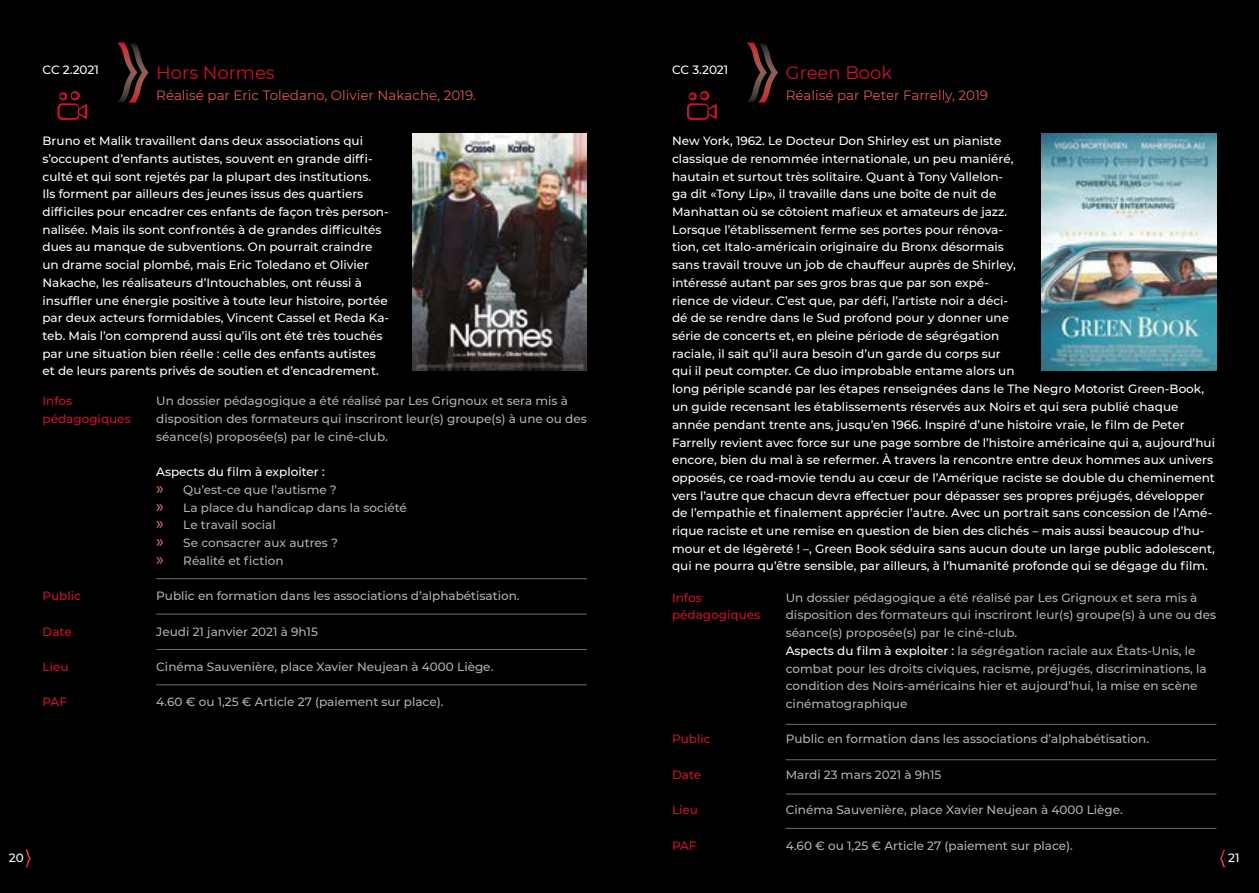
<style>
.page{position:relative;width:1259px;height:893px;background:#fff}
.page>*{position:absolute;margin:0;border:0;box-sizing:border-box;transform-origin:0 0}
.t1{font:18px "Montserrat";color:#ce132e}
.t2{font:13.5px "Montserrat";color:#d95953}
.t3{font:500 12px/17.7px "Montserrat";color:#fff}
.t4{font:500 12px/17.7px "Montserrat";color:#b3b2b2}
.t5{font:500 12px/17.7px "Montserrat";color:#ce132e}
.s1{color:#fff}
.s2{font-family:"Myriad Pro";font-weight:400;font-size:18px;color:#e17f74}
</style>
<div class="page">
<div style="left:0;top:0;width:629px;height:893px;background:#000"></div>
<div style="left:629px;top:0;width:630px;height:893px;background:#000"></div>
<hr style="left:156px;top:684px;width:431px;height:1px;background:#706f6f">
<hr style="left:156px;top:649px;width:431px;height:1px;background:#706f6f">
<hr style="left:156px;top:614px;width:431px;height:1px;background:#706f6f">
<hr style="left:156px;top:578px;width:431px;height:1px;background:#706f6f">
<svg style="left:57px;top:91px;width:30px;height:29px"></svg>
<img style="left:412px;top:134px;width:175px;height:237px">
<svg style="left:117px;top:43px;width:32px;height:60px"></svg>
<hr style="left:786px;top:794px;width:430px;height:1px;background:#706f6f">
<hr style="left:786px;top:828px;width:430px;height:1px;background:#706f6f">
<hr style="left:786px;top:759px;width:430px;height:1px;background:#706f6f">
<hr style="left:786px;top:724px;width:430px;height:1px;background:#706f6f">
<svg style="left:687px;top:91px;width:30px;height:29px"></svg>
<img style="left:1042px;top:134px;width:174px;height:237px">
<svg style="left:747px;top:43px;width:31px;height:60px"></svg>
<svg style="left:25px;top:850px;width:6px;height:17px"></svg>
<svg style="left:1219px;top:850px;width:6px;height:17px"></svg>
<p class="t3" style="left:43px;top:60px;width:58px">CC 2.2021</p>
<h1 class="t1" style="left:156px;top:60px;width:120px">Hors Normes</h1>
<p class="t2" style="left:156px;top:86px;width:321px">Réalisé par Eric Toledano, Olivier Nakache, 2019.</p>
<p class="t3" style="left:672px;top:60px;width:58px">CC 3.2021</p>
<h1 class="t1" style="left:786px;top:60px;width:108px">Green Book</h1>
<p class="t2" style="left:786px;top:86px;width:204px">Réalisé par Peter Farrelly, 2019</p>
<p class="t3" style="left:43px;top:132px;width:348px">Bruno et Malik travaillent dans deux associations qui s’occupent d’enfants autistes, souvent en grande diffi&shy;culté et qui sont rejetés par la plupart des institutions.<br>Ils forment par ailleurs des jeunes issus des quartiers difficiles pour encadrer ces enfants de façon très person&shy;nalisée. Mais ils sont confrontés à de grandes difficultés dues au manque de subventions. On pourrait craindre un drame social plombé, mais Eric Toledano et Olivier Nakache, les réalisateurs d’Intouchables, ont réussi à insuffler une énergie positive à toute leur histoire, portée par deux acteurs formidables, Vincent Cassel et Reda Ka&shy;teb. Mais l’on comprend aussi qu’ils ont été très touchés par une situation bien réelle : celle des enfants autistes et de leurs parents privés de soutien et d’encadrement.</p>
<p class="t3" style="left:672px;top:132px;width:544px">New York, 1962. Le Docteur Don Shirley est un pianiste<br>classique de renommée internationale, un peu maniéré,<br>hautain et surtout très solitaire. Quant à Tony Vallelon-<br>ga dit «Tony Lip», il travaille dans une boîte de nuit de<br>Manhattan où se côtoient mafieux et amateurs de jazz.<br>Lorsque l’établissement ferme ses portes pour rénova-<br>tion, cet Italo-américain originaire du Bronx désormais<br>sans travail trouve un job de chauffeur auprès de Shirley,<br>intéressé autant par ses gros bras que par son expé-<br>rience de videur. C’est que, par défi, l’artiste noir a déci-<br>dé de se rendre dans le Sud profond pour y donner une<br>série de concerts et, en pleine période de ségrégation<br>raciale, il sait qu’il aura besoin d’un garde du corps sur<br>qui il peut compter. Ce duo improbable entame alors un<br>long périple scandé par les étapes renseignées dans le The Negro Motorist Green-Book, un guide recensant les établissements réservés aux Noirs et qui sera publié chaque année pendant trente ans, jusqu’en 1966. Inspiré d’une histoire vraie, le film de Peter Farrelly revient avec force sur une page sombre de l’histoire américaine qui a, aujourd’hui encore, bien du mal à se refermer. À travers la rencontre entre deux hommes aux univers opposés, ce road-movie tendu au cœur de l’Amérique raciste se double du cheminement vers l’autre que chacun devra effectuer pour dépasser ses propres préjugés, développer de l’empathie et finalement apprécier l’autre. Avec un portrait sans concession de l’Amé&shy;rique raciste et une remise en question de bien des clichés – mais aussi beaucoup d’hu&shy;mour et de légèreté ! –, Green Book séduira sans aucun doute un large public adolescent, qui ne pourra qu’être sensible, par ailleurs, à l’humanité profonde qui se dégage du film.</p>
<p class="t4" style="left:156px;top:392px;width:432px">Un dossier pédagogique a été réalisé par Les Grignoux et sera mis à disposition des formateurs qui inscriront leur(s) groupe(s) à une ou des séance(s) proposée(s) par le ciné-club.</p>
<p class="t4" style="left:156px;top:463px;width:252px"><span class="s1">Aspects du film à exploiter :<br></span><span class="s2">»</span> Qu’est-ce que l’autisme ?<br><span class="s2">»</span> La place du handicap dans la société <span class="s2">»</span> Le travail social<br><span class="s2">»</span> Se consacrer aux autres ?<br><span class="s2">»</span> Réalité et fiction</p>
<p class="t4" style="left:156px;top:587px;width:365px">Public en formation dans les associations d’alphabétisation.</p>
<p class="t4" style="left:156px;top:622px;width:163px">Jeudi 21 janvier 2021 à 9h15</p>
<p class="t4" style="left:156px;top:657px;width:338px">Cinéma Sauvenière, place Xavier Neujean à 4000 Liège.</p>
<p class="t4" style="left:156px;top:693px;width:287px">4.60 € ou 1,25 € Article 27 (paiement sur place).</p>
<p class="t5" style="left:43px;top:392px;width:90px">Infos pédagogiques</p>
<p class="t5" style="left:43px;top:587px;width:40px">Public</p>
<p class="t5" style="left:43px;top:622px;width:31px">Date</p>
<p class="t5" style="left:43px;top:657px;width:27px">Lieu</p>
<p class="t5" style="left:43px;top:693px;width:26px">PAF</p>
<p class="t4" style="left:786px;top:588px;width:432px">Un dossier pédagogique a été réalisé par Les Grignoux et sera mis à disposition des formateurs qui inscriront leur(s) groupe(s) à une ou des séance(s) proposée(s) par le ciné-club.<br><span class="s1">Aspects du film à exploiter :</span> la ségrégation raciale aux États-Unis, le combat pour les droits civiques, racisme, préjugés, discriminations, la condition des Noirs-américains hier et aujourd’hui, la mise en scène cinématographique</p>
<p class="t4" style="left:786px;top:730px;width:365px">Public en formation dans les associations d’alphabétisation.</p>
<p class="t4" style="left:786px;top:765px;width:157px">Mardi 23 mars 2021 à 9h15</p>
<p class="t4" style="left:786px;top:800px;width:338px">Cinéma Sauvenière, place Xavier Neujean à 4000 Liège.</p>
<p class="t4" style="left:786px;top:836px;width:287px">4.60 € ou 1,25 € Article 27 (paiement sur place).</p>
<p class="t5" style="left:672px;top:588px;width:90px">Infos pédagogiques</p>
<p class="t5" style="left:672px;top:730px;width:40px">Public</p>
<p class="t5" style="left:672px;top:765px;width:31px">Date</p>
<p class="t5" style="left:672px;top:800px;width:27px">Lieu</p>
<p class="t5" style="left:672px;top:836px;width:26px">PAF</p>
<p class="t3" style="left:9px;top:849px;width:16px">20</p>
<p class="t3" style="left:1228px;top:849px;width:13px">21</p>
</div>
